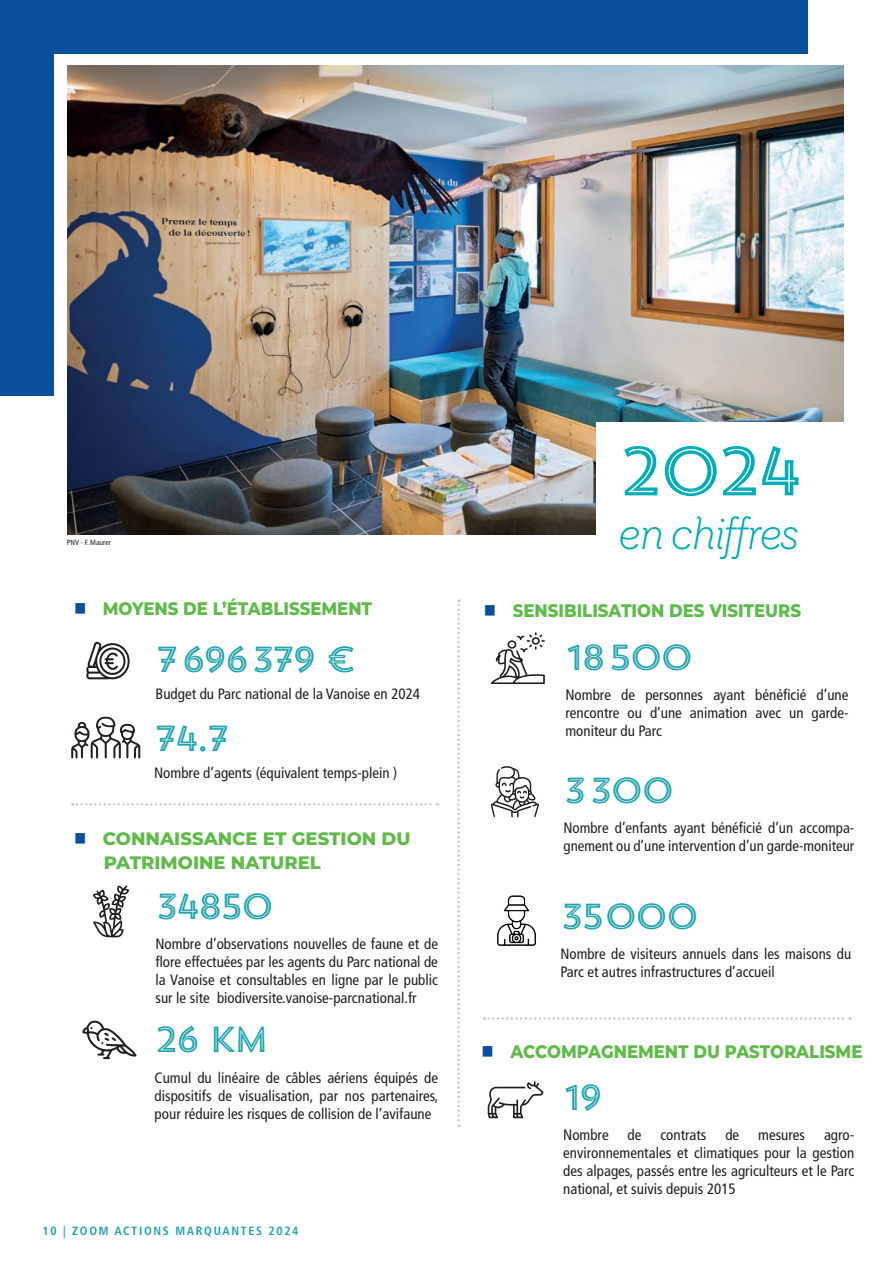
<style>
.page{position:relative;width:893px;height:1263px;background:#fff}
.page>*{position:absolute;margin:0;border:0;box-sizing:border-box;transform-origin:0 0}
.t1{font:69px "Trend Sans Five";color:#00adb9}
.t2{font:italic 300 45px "Router";letter-spacing:-.06em;color:#00adb9}
.t3{font:36px "Trend Sans Five";letter-spacing:-.1em;color:#1da4b0}
.t4{font:800 18.15px "Montserrat";color:#60bb49;scale:.91 1}
.t5{font:800 18.15px "Montserrat";color:#5fbb4c;scale:.91 1}
.t6{font:800 18px/24px "Montserrat";color:#60bb49}
.t7{font:condensed 15px/18px "Frutiger LT Std";color:#231f20;text-align:justify}
.t8{font:700 condensed 12px "Frutiger LT Std";letter-spacing:.14em;color:#1fa2b0}
.t9{font:condensed 7.5px "Frutiger LT Std";color:#231f20}
.s1{color:#09509a}
</style>
<div class="page">
<div style="left:0;top:0;width:808px;height:395px;background:#0a4f9e"></div>
<div style="left:54px;top:54px;width:777px;height:542px;background:#fff"></div>
<img style="left:67px;top:66px;width:776px;height:469px">
<div style="left:596px;top:422px;width:248px;height:149px;background:#fff"></div>
<svg style="left:71px;top:716px;width:69px;height:43px"></svg>
<svg style="left:86px;top:641px;width:44px;height:38px"></svg>
<svg style="left:82px;top:1020px;width:54px;height:39px"></svg>
<svg style="left:93px;top:885px;width:36px;height:52px"></svg>
<svg style="left:488px;top:1081px;width:55px;height:37px"></svg>
<svg style="left:491px;top:766px;width:48px;height:51px"></svg>
<svg style="left:490px;top:632px;width:55px;height:52px"></svg>
<svg style="left:72px;top:803px;width:366px;height:2px"></svg>
<svg style="left:484px;top:1017px;width:367px;height:3px"></svg>
<svg style="left:458px;top:599px;width:2px;height:528px"></svg>
<img style="left:497px;top:895px;width:39px;height:51px">
<p class="t9" style="left:67px;top:538px;width:46px">PNV - F. Maurer</p>
<p class="t4" style="left:74px;top:595px;width:329px"><span class="s1">■</span> MOYENS DE L’ÉTABLISSEMENT</p>
<h3 class="t3" style="left:156px;top:636px;width:203px">7696379 €</h3>
<p class="t7" style="left:156px;top:685px;width:266px">Budget du Parc national de la Vanoise en 2024</p>
<h3 class="t3" style="left:154px;top:715px;width:78px">74.7</h3>
<p class="t7" style="left:154px;top:764px;width:245px">Nombre d’agents (équivalent temps-plein )</p>
<p class="t6" style="left:104px;top:825px;width:308px;text-indent:-30px"><span class="s1">■</span> CONNAISSANCE ET GESTION DU<br>PATRIMOINE NATUREL</p>
<h3 class="t3" style="left:155px;top:883px;width:121px">34850</h3>
<p class="t7" style="left:155px;top:935px;width:284px">Nombre d’observations nouvelles de faune et de flore effectuées par les agents du Parc national de la Vanoise et consultables en ligne par le public sur le site biodiversite.vanoise-parcnational.fr</p>
<h3 class="t3" style="left:155px;top:1017px;width:116px">26 km</h3>
<p class="t7" style="left:155px;top:1068px;width:285px">Cumul du linéaire de câbles aériens équipés de dispositifs de visualisation, par nos partenaires, pour réduire les risques de collision de l’avifaune</p>
<p class="t8" style="left:43px;top:1224px;width:257px">10 | ZOOM ACTIONS MARQUANTES 2024</p>
<h1 class="t1" style="left:618px;top:427px;width:188px">2024</h1>
<h2 class="t2" style="left:618px;top:502px;width:184px">en chiffres</h2>
<p class="t5" style="left:484px;top:597px;width:350px"><span class="s1">■</span> SENSIBILISATION DES VISITEURS</p>
<h3 class="t3" style="left:565px;top:634px;width:130px">18500</h3>
<p class="t7" style="left:565px;top:685px;width:285px">Nombre de personnes ayant bénéficié d’une rencontre ou d’une animation avec un garde&shy;moniteur du Parc</p>
<h3 class="t3" style="left:563px;top:767px;width:113px">3300</h3>
<p class="t7" style="left:563px;top:819px;width:292px">Nombre d’enfants ayant bénéficié d’un accompa&shy;gnement ou d’une intervention d’un garde-moniteur</p>
<h3 class="t3" style="left:560px;top:893px;width:141px">35000</h3>
<p class="t7" style="left:560px;top:945px;width:292px">Nombre de visiteurs annuels dans les maisons du<br>Parc et autres infrastructures d’accueil</p>
<p class="t4" style="left:482px;top:1038px;width:420px"><span class="s1">■</span> ACCOMPAGNEMENT DU PASTORALISME</p>
<h3 class="t3" style="left:563px;top:1074px;width:42px">19</h3>
<p class="t7" style="left:563px;top:1125px;width:47px">Nombre</p>
<p class="t7" style="left:628px;top:1125px;width:15px">de</p>
<p class="t7" style="left:660px;top:1125px;width:48px">contrats</p>
<p class="t7" style="left:725px;top:1125px;width:15px">de</p>
<p class="t7" style="left:758px;top:1125px;width:48px">mesures</p>
<p class="t7" style="left:563px;top:1125px;width:293px;text-indent:261px">agro&shy;environnementales et climatiques pour la gestion des alpages, passés entre les agriculteurs et le Parc national, et suivis depuis 2015</p>
</div>
